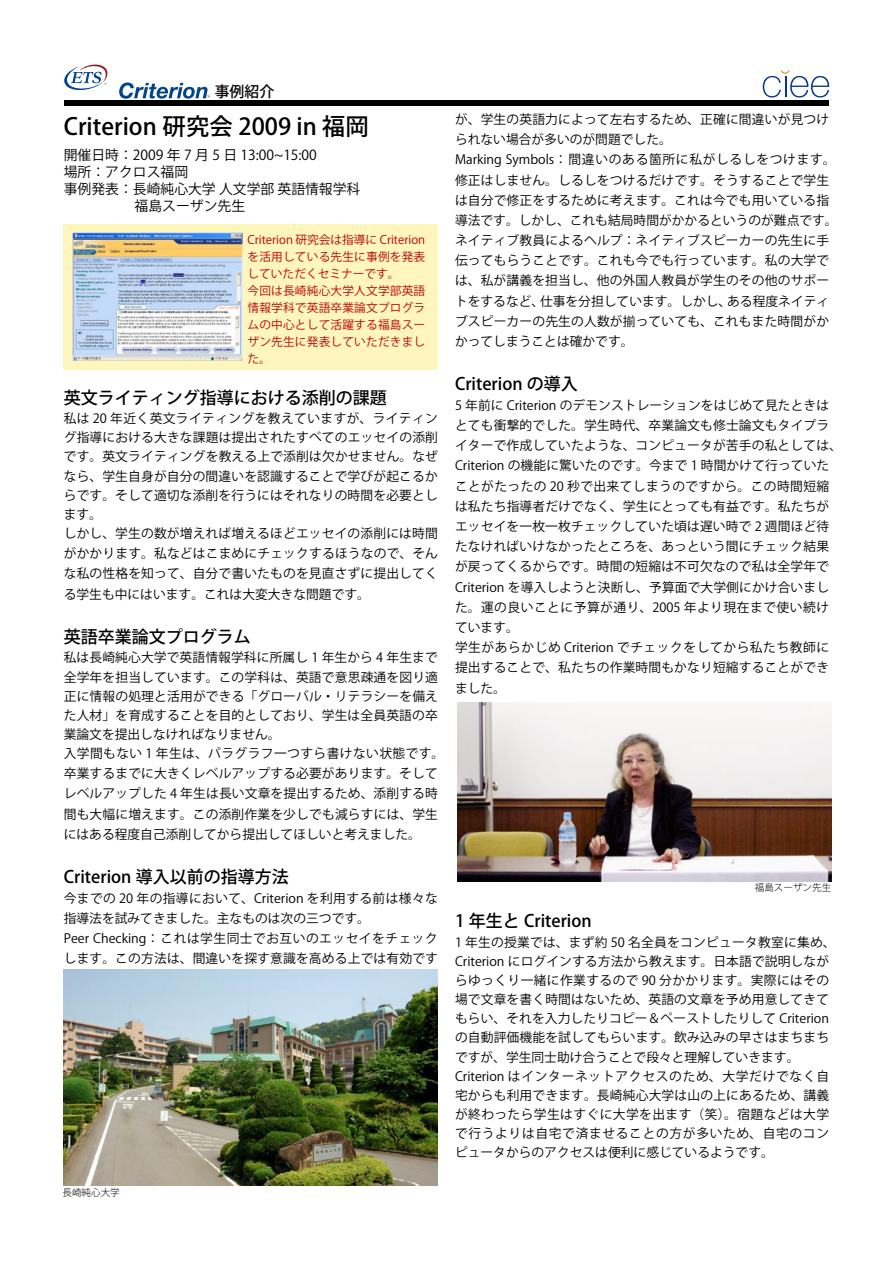
<style>
.page{position:relative;width:893px;height:1263px;background:#fff}
.page>*{position:absolute;margin:0;border:0;box-sizing:border-box;transform-origin:0 0}
.t1{font:500 23.4px "Koz Go Pro";color:#000}
.t2{font:500 16.95px "Koz Go Pro";color:#000}
.t3{font:500 14.85px "Koz Go Pro";color:#000}
.t4{font:13.8px "Koz Go Pro";color:#000}
.t5{font:12.75px/20.2px "Koz Go Pro";letter-spacing:.01em;color:#000}
.t6{font:11.7px/17px "Koz Go Pro";letter-spacing:.015em;color:#b00}
.t7{font:300 9.6px "Koz Go Pro";color:#000}
</style>
<div class="page">
<img style="left:64px;top:969px;width:374px;height:216px">
<div style="left:64px;top:225px;width:374px;height:145px;background:#fff6be"></div>
<svg style="left:64px;top:64px;width:44px;height:27px"></svg>
<svg style="left:119px;top:82px;width:91px;height:16px"></svg>
<div style="left:65px;top:100px;width:764px;height:5px;background:#000"></div>
<img style="left:457px;top:702px;width:374px;height:180px">
<svg style="left:763px;top:70px;width:66px;height:27px"></svg>
<img style="left:72px;top:233px;width:171px;height:128px">
<p class="t3" style="left:215px;top:82px;width:61px">事例紹介</p>
<h1 class="t1" style="left:64px;top:112px;width:306px">Criterion 研究会 2009 in 福岡</h1>
<p class="t4" style="left:64px;top:146px;width:254px">開催日時：2009 年 7 月 5 日 13:00~15:00</p>
<p class="t4" style="left:64px;top:163px;width:126px">場所：アクロス福岡</p>
<p class="t4" style="left:64px;top:180px;width:298px">事例発表：長崎純心大学 人文学部 英語情報学科</p>
<p class="t4" style="left:135px;top:197px;width:112px">福島スーザン先生</p>
<p class="t6" style="left:248px;top:231px;width:179px">Criterion 研究会は指導に Criterionを活用している先生に事例を発表していただくセミナーです。<br>今回は長崎純心大学人文学部英語情報学科で英語卒業論文プログラムの中心として活躍する福島スーザン先生に発表していただきました。</p>
<h2 class="t2" style="left:64px;top:386px;width:325px">英文ライティング指導における添削の課題</h2>
<p class="t5" style="left:64px;top:409px;width:376px;line-height:19.5px">私は 20 年近く英文ライティングを教えていますが、ライティング指導における大きな課題は提出されたすべてのエッセイの添削です。英文ライティングを教える上で添削は欠かせません。なぜなら、学生自身が自分の間違いを認識することで学びが起こるからです。そして適切な添削を行うにはそれなりの時間を必要とします。<br>しかし、学生の数が増えれば増えるほどエッセイの添削には時間がかかります。私などはこまめにチェックするほうなので、そんな私の性格を知って、自分で書いたものを見直さずに提出してくる学生も中にはいます。これは大変大きな問題です。</p>
<h2 class="t2" style="left:64px;top:626px;width:189px">英語卒業論文プログラム</h2>
<p class="t5" style="left:64px;top:648px;width:382px;line-height:19.6px">私は長崎純心大学で英語情報学科に所属し 1 年生から 4 年生まで全学年を担当しています。この学科は、英語で意思疎通を図り適正に情報の処理と活用ができる「グローバル・リテラシーを備えた人材」を育成することを目的としており、学生は全員英語の卒業論文を提出しなければなりません。<br>入学間もない 1 年生は、パラグラフ一つすら書けない状態です。卒業するまでに大きくレベルアップする必要があります。そしてレベルアップした 4 年生は長い文章を提出するため、添削する時間も大幅に増えます。この添削作業を少しでも減らすには、学生にはある程度自己添削してから提出してほしいと考えました。</p>
<h2 class="t2" style="left:64px;top:866px;width:226px">Criterion 導入以前の指導方法</h2>
<p class="t5" style="left:64px;top:888px;width:376px">今までの 20 年の指導において、Criterion を利用する前は様々な指導法を試みてきました。主なものは次の三つです。<br>Peer Checking： これは学生同士でお互いのエッセイをチェックします。この方法は、間違いを探す意識を高める上では有効です</p>
<p class="t7" style="left:62px;top:1186px;width:59px">長崎純心大学</p>
<p class="t5" style="left:455px;top:109px;width:384px">が、学生の英語力によって左右するため、正確に間違いが見つけられない場合が多いのが問題でした。<br>Marking Symbols： 間違いのある箇所に私がしるしをつけます。修正はしません。しるしをつけるだけです。そうすることで学生は自分で修正をするために考えます。これは今でも用いている指導法です。しかし、これも結局時間がかかるというのが難点です。ネイティブ教員によるヘルプ：ネイティブスピーカーの先生に手伝ってもらうことです。これも今でも行っています。私の大学では、私が講義を担当し、他の外国人教員が学生のその他のサポートをするなど、仕事を分担しています。しかし、ある程度ネイティブスピーカーの先生の人数が揃っていても、これもまた時間がかかってしまうことは確かです。</p>
<h2 class="t2" style="left:455px;top:373px;width:141px">Criterion の導入　</h2>
<p class="t5" style="left:455px;top:395px;width:388px">5 年前に Criterion のデモンストレーションをはじめて見たときはとても衝撃的でした。学生時代、卒業論文も修士論文もタイプライターで作成していたような、コンピュータが苦手の私としては、<br>Criterion の機能に驚いたのです。今まで 1 時間かけて行っていたことがたったの 20 秒で出来てしまうのですから。この時間短縮は私たち指導者だけでなく、学生にとっても有益です。私たちがエッセイを一枚一枚チェックしていた頃は遅い時で 2 週間ほど待たなければいけなかったところを、あっという間にチェック結果が戻ってくるからです。時間の短縮は不可欠なので私は全学年で<br>Criterion を導入しようと決断し、予算面で大学側にかけ合いました。運の良いことに予算が通り、2005 年より現在まで使い続けています。<br>学生があらかじめ Criterion でチェックをしてから私たち教師に提出することで、私たちの作業時間もかなり短縮することができました。</p>
<p class="t7" style="left:755px;top:881px;width:78px">福島スーザン先生</p>
<h2 class="t2" style="left:455px;top:910px;width:138px">1 年生と Criterion</h2>
<p class="t5" style="left:455px;top:933px;width:382px;line-height:19.2px">1 年生の授業では、まず約 50 名全員をコンピュータ教室に集め、Criterion にログインする方法から教えます。日本語で説明しながらゆっくり一緒に作業するので 90 分かかります。実際にはその場で文章を書く時間はないため、英語の文章を予め用意してきてもらい、それを入力したりコピー＆ペーストしたりして Criterionの自動評価機能を試してもらいます。飲み込みの早さはまちまちですが、学生同士助け合うことで段々と理解していきます。Criterion はインターネットアクセスのため、大学だけでなく自宅からも利用できます。長崎純心大学は山の上にあるため、講義が終わったら学生はすぐに大学を出ます（笑）。宿題などは大学で行うよりは自宅で済ませることの方が多いため、自宅のコンピュータからのアクセスは便利に感じているようです。</p>
</div>
